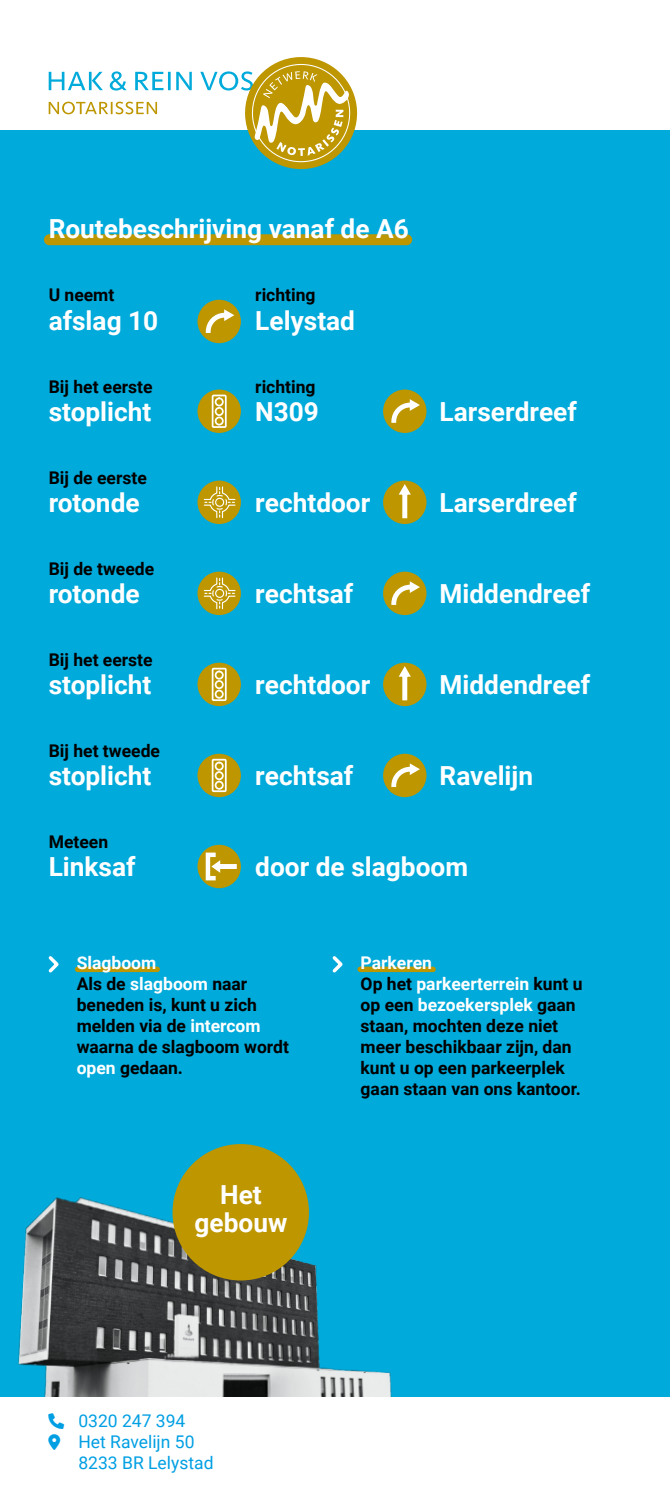
<style>
.page{position:relative;width:670px;height:1489px;background:#fff}
.page>*{position:absolute;margin:0;border:0;box-sizing:border-box;transform-origin:0 0}
.t1{font:700 26.25px/28px "Roboto";color:#fff;text-align:center}
.t2{font:700 17.5px/21px "Roboto";color:#000}
.t3{font:17.5px/21px "Roboto";color:#009fe3}
.s1{color:#fff}
</style>
<div class="page">
<div style="left:0;top:130px;width:670px;height:1358px;background:#00aadb"></div>
<img style="left:18px;top:1184px;width:374px;height:212px">
<div style="left:0;top:1396px;width:670px;height:92px;background:#fff"></div>
<div style="left:44px;top:234px;width:368px;height:11px;background:#bd9600;border-radius:5px"></div>
<div style="left:197px;top:300px;width:44px;height:43px;background:#bd9600;border-radius:50%"></div>
<svg style="left:205px;top:309px;width:30px;height:24px"></svg>
<div style="left:197px;top:389px;width:44px;height:44px;background:#bd9600;border-radius:50%"></div>
<svg style="left:211px;top:394px;width:16px;height:34px"></svg>
<div style="left:383px;top:389px;width:43px;height:44px;background:#bd9600;border-radius:50%"></div>
<svg style="left:391px;top:396px;width:30px;height:27px"></svg>
<svg style="left:197px;top:480px;width:44px;height:44px"></svg>
<svg style="left:203px;top:486px;width:33px;height:33px"></svg>
<div style="left:383px;top:480px;width:43px;height:44px;background:#bd9600;border-radius:50%"></div>
<svg style="left:396px;top:481px;width:16px;height:38px"></svg>
<svg style="left:197px;top:571px;width:44px;height:44px"></svg>
<svg style="left:203px;top:577px;width:33px;height:33px"></svg>
<div style="left:383px;top:571px;width:43px;height:44px;background:#bd9600;border-radius:50%"></div>
<svg style="left:391px;top:578px;width:30px;height:27px"></svg>
<div style="left:197px;top:662px;width:44px;height:44px;background:#bd9600;border-radius:50%"></div>
<svg style="left:211px;top:667px;width:16px;height:35px"></svg>
<div style="left:383px;top:662px;width:43px;height:44px;background:#bd9600;border-radius:50%"></div>
<svg style="left:396px;top:663px;width:16px;height:38px"></svg>
<div style="left:197px;top:753px;width:44px;height:44px;background:#bd9600;border-radius:50%"></div>
<svg style="left:211px;top:758px;width:16px;height:35px"></svg>
<div style="left:383px;top:753px;width:43px;height:44px;background:#bd9600;border-radius:50%"></div>
<svg style="left:391px;top:760px;width:30px;height:27px"></svg>
<div style="left:197px;top:844px;width:44px;height:44px;background:#bd9600;border-radius:50%"></div>
<div style="left:217px;top:864px;width:20px;height:5px;background:#fff"></div>
<svg style="left:205px;top:852px;width:18px;height:29px"></svg>
<div style="left:75px;top:966px;width:85px;height:6px;background:#bd9600;border-radius:3px"></div>
<div style="left:357px;top:966px;width:79px;height:6px;background:#bd9600;border-radius:3px"></div>
<svg style="left:48px;top:956px;width:11px;height:17px"></svg>
<svg style="left:332px;top:956px;width:11px;height:17px"></svg>
<svg style="left:49px;top:57px;width:309px;height:112px"></svg>
<div style="left:172px;top:1143px;width:137px;height:137px;background:#bd9600;border-radius:50%"></div>
<h1 class="t1" style="left:49px;top:214px;width:362px">Routebeschrijving vanaf de A6</h1>
<p class="t2" style="left:49px;top:284px;width:67px">U neemt</p>
<p class="t2" style="left:255px;top:284px;width:62px">richting</p>
<h1 class="t1" style="left:49px;top:305px;width:111px">afslag 10</h1>
<h1 class="t1" style="left:255px;top:305px;width:101px">Lelystad</h1>
<p class="t2" style="left:49px;top:375px;width:105px">Bij het eerste</p>
<p class="t2" style="left:255px;top:375px;width:62px">richting</p>
<h1 class="t1" style="left:49px;top:396px;width:104px">stoplicht</h1>
<h1 class="t1" style="left:255px;top:396px;width:65px">N309</h1>
<h1 class="t1" style="left:439px;top:396px;width:139px">Larserdreef</h1>
<p class="t2" style="left:49px;top:466px;width:100px">Bij de eerste</p>
<h1 class="t1" style="left:49px;top:487px;width:92px">rotonde</h1>
<h1 class="t1" style="left:255px;top:487px;width:117px">rechtdoor</h1>
<h1 class="t1" style="left:439px;top:487px;width:139px">Larserdreef</h1>
<p class="t2" style="left:49px;top:557px;width:107px">Bij de tweede</p>
<h1 class="t1" style="left:49px;top:578px;width:92px">rotonde</h1>
<h1 class="t1" style="left:255px;top:578px;width:99px">rechtsaf</h1>
<h1 class="t1" style="left:439px;top:578px;width:152px">Middendreef</h1>
<p class="t2" style="left:49px;top:648px;width:105px">Bij het eerste</p>
<h1 class="t1" style="left:49px;top:669px;width:104px">stoplicht</h1>
<h1 class="t1" style="left:255px;top:669px;width:117px">rechtdoor</h1>
<h1 class="t1" style="left:439px;top:669px;width:152px">Middendreef</h1>
<p class="t2" style="left:49px;top:739px;width:113px">Bij het tweede</p>
<h1 class="t1" style="left:49px;top:760px;width:104px">stoplicht</h1>
<h1 class="t1" style="left:255px;top:760px;width:99px">rechtsaf</h1>
<h1 class="t1" style="left:439px;top:760px;width:95px">Ravelijn</h1>
<p class="t2" style="left:49px;top:830px;width:61px">Meteen</p>
<h1 class="t1" style="left:49px;top:851px;width:88px">Linksaf</h1>
<h1 class="t1" style="left:255px;top:851px;width:214px">door de slagboom</h1>
<p class="t2" style="left:77px;top:951px;width:214px"><span class="s1">Slagboom<br></span>Als de <span class="s1">slagboom</span> naar beneden is, kunt u zich melden via de <span class="s1">intercom </span>waarna de slagboom wordt <span class="s1">open</span> gedaan.</p>
<p class="t2" style="left:360px;top:951px;width:223px"><span class="s1">Parkeren<br></span>Op het <span class="s1">parkeerterrein</span> kunt u op een <span class="s1">bezoekersplek</span> gaan staan, mochten deze niet meer beschikbaar zijn, dan kunt u op een parkeerplek gaan staan van ons kantoor.</p>
<h1 class="t1" style="left:194px;top:1179px;width:94px">Het gebouw</h1>
<p class="t3" style="left:78px;top:1409px;width:137px">0320 247 394<br>Het Ravelijn 50<br>8233 BR Lelystad</p>
</div>
